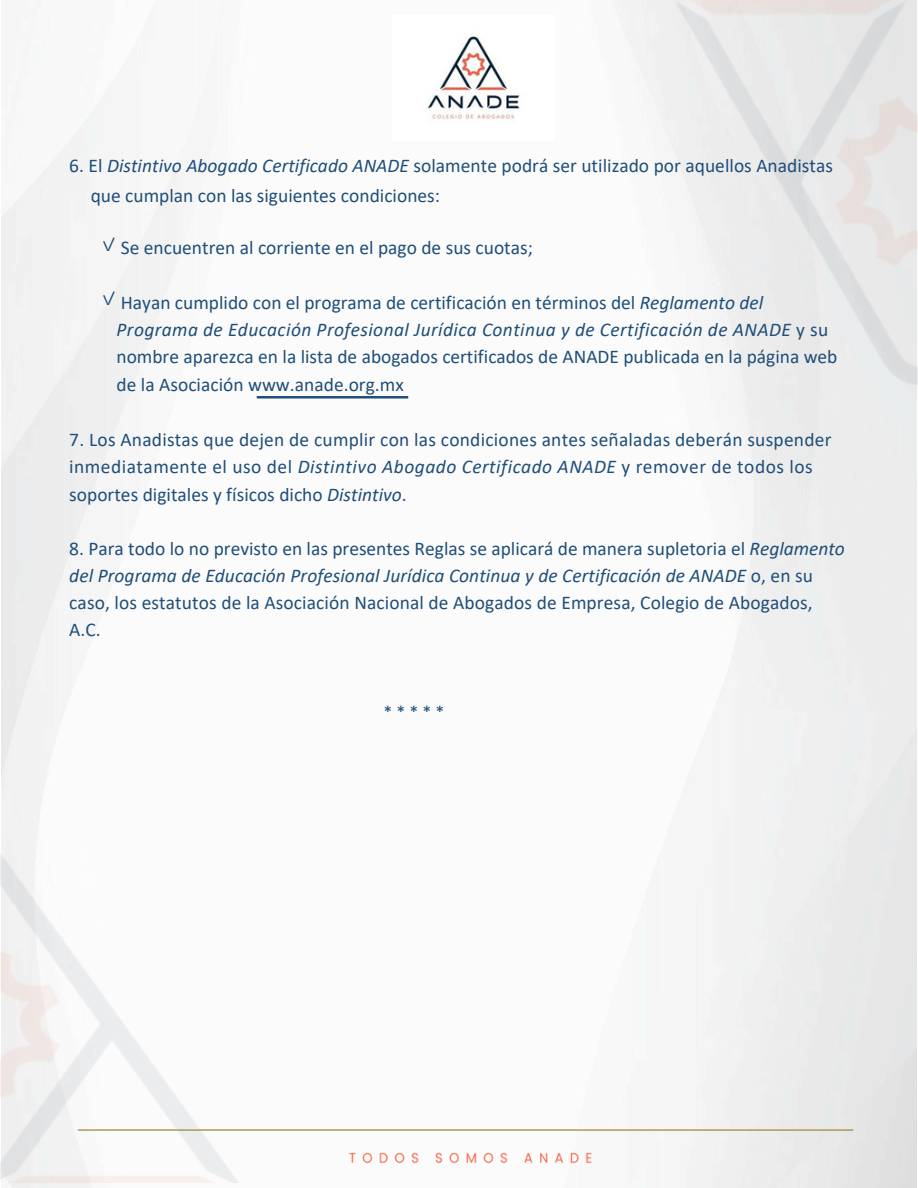
<style>
.page{position:relative;width:918px;height:1188px;background:#fff}
.page>*{position:absolute;margin:0;border:0;box-sizing:border-box;transform-origin:0 0}
.t1{font:19.5px/27.3px "Calibri";color:#1f4e79}
.t2{font:19.5px "IBM Plex Sans Cond";color:#1f4e79}
.t3{font:18px "Calibri";color:#1f4e79}
.s1{font-style:italic}
</style>
<div class="page">
<img style="left:1px;top:0;width:916px;height:1188px">
<img style="left:665px;top:0;width:252px;height:414px">
<img style="left:0;top:813px;width:245px;height:369px">
<img style="left:62px;top:1130px;width:807px;height:1px">
<img style="left:393px;top:16px;width:162px;height:125px">
<img style="left:254px;top:397px;width:156px;height:1px">
<img style="left:334px;top:1148px;width:272px;height:18px">
<h1 class="t1" style="left:69px;top:154px;width:765px">6. El <span class="s1">Distintivo Abogado Certificado ANADE</span> solamente podrá ser utilizado por aquellos Anadistas</h1>
<p class="t1" style="left:91px;top:183px;width:351px">que cumplan con las siguientes condiciones:</p>
<h1 class="t2" style="left:101px;top:231px;width:17px">✓</h1>
<h1 class="t1" style="left:121px;top:236px;width:414px">Se encuentren al corriente en el pago de sus cuotas;</h1>
<p class="t2" style="left:101px;top:285px;width:17px">✓</p>
<p class="t1" style="left:116px;top:291px;width:723px">Hayan cumplido con el programa de certificación en términos del <span class="s1">Reglamento del Programa de Educación Profesional Jurídica Continua y de Certificación de ANADE</span> y su nombre aparezca en la lista de abogados certificados de ANADE publicada en la página web de la Asociación www.anade.org.mx</p>
<p class="t1" style="left:69px;top:427px;width:764px">7. Los Anadistas que dejen de cumplir con las condiciones antes señaladas deberán suspender inmediatamente el uso del <span class="s1">Distintivo Abogado Certificado ANADE</span> y remover de todos los soportes digitales y físicos dicho <span class="s1">Distintivo</span>.</p>
<p class="t1" style="left:69px;top:537px;width:777px">8. Para todo lo no previsto en las presentes Reglas se aplicará de manera supletoria el <span class="s1">Reglamento del Programa de Educación Profesional Jurídica Continua y de Certificación de ANADE</span> o, en su caso, los estatutos de la Asociación Nacional de Abogados de Empresa, Colegio de Abogados, A.C.</p>
<h1 class="t3" style="left:383px;top:704px;width:63px">* * * * *</h1>
</div>
